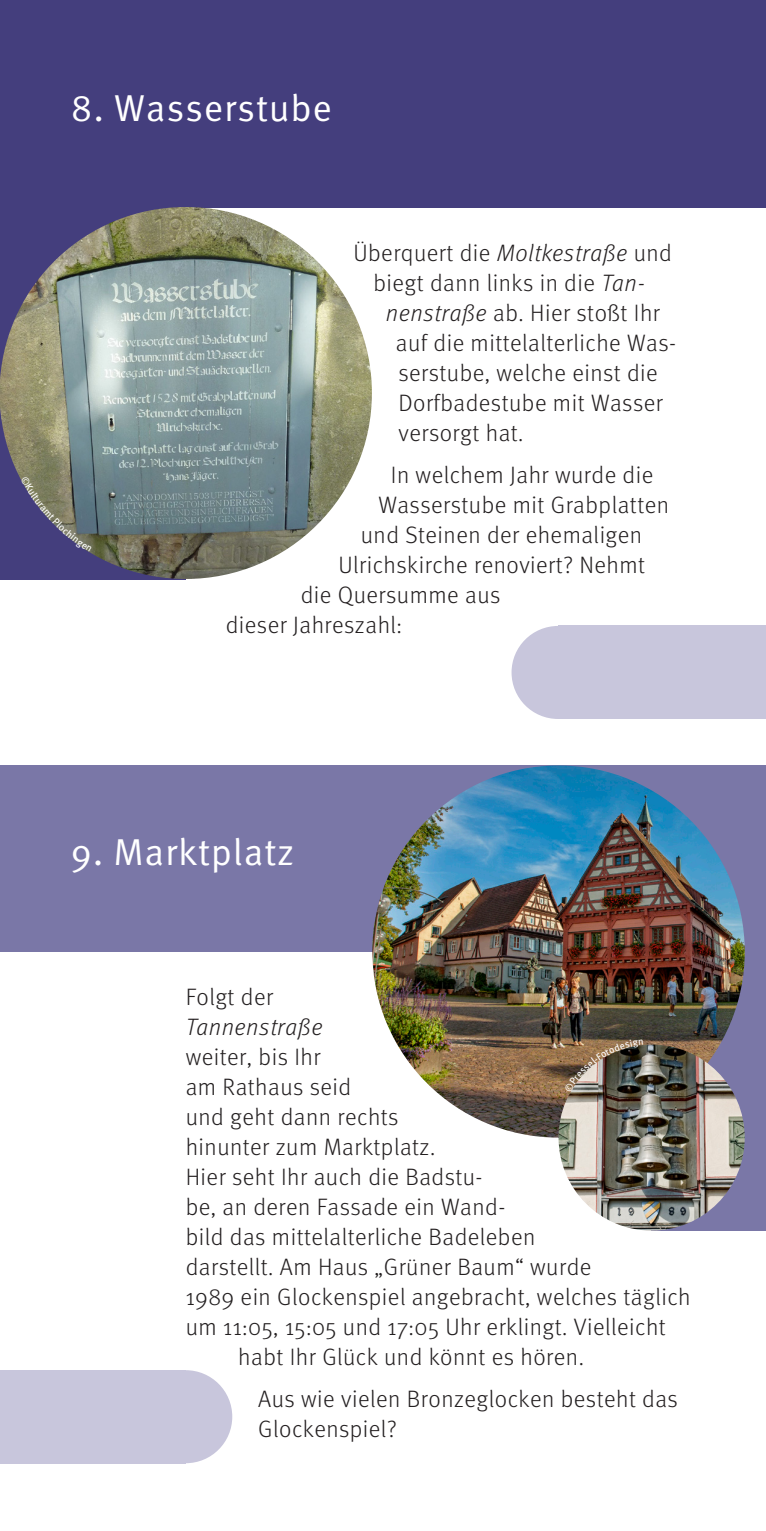
<style>
.page{position:relative;width:766px;height:1531px;background:#fff}
.page>*{position:absolute;margin:0;border:0;box-sizing:border-box;transform-origin:0 0}
.t1{font:37.5px "Meta Pro Norm";letter-spacing:.02em;color:#fff}
.t2{font:300 23.75px/30px "Meta Pro";letter-spacing:.02em;color:#231f20}
.t3{font:italic 300 23.75px "Meta Pro";letter-spacing:.02em;color:#231f20}
.s1{font-style:italic}
</style>
<div class="page">
<div style="left:0;top:0;width:186px;height:579px;background:#443e7d"></div>
<div style="left:0;top:0;width:765px;height:207px;background:#443e7d"></div>
<img style="left:0;top:207px;width:372px;height:372px;border-radius:183px">
<div style="left:511px;top:626px;width:93px;height:93px;background:#c8c6dc;border-radius:50%"></div>
<div style="left:558px;top:626px;width:207px;height:93px;background:#c8c6dc"></div>
<div style="left:651px;top:951px;width:114px;height:279px;background:#7a77a7"></div>
<div style="left:0;top:765px;width:765px;height:186px;background:#7a77a7"></div>
<img style="left:372px;top:765px;width:372px;height:372px;border-radius:186px">
<div style="left:139px;top:1370px;width:93px;height:93px;background:#c8c6dc;border-radius:50%"></div>
<div style="left:0;top:1370px;width:186px;height:93px;background:#c8c6dc"></div>
<img style="left:558px;top:1044px;width:186px;height:186px;border-radius:93px">
<svg style="left:21px;top:476px;width:71px;height:76px"></svg>
<img style="left:564px;top:1039px;width:78px;height:53px">
<p class="t1" style="left:71px;top:80px;width:263px">8. Wasserstube</p>
<p class="t2" style="left:353px;top:236px;width:320px">Überquert die <span class="s1">Moltkestraße</span> und</p>
<p class="t2" style="left:373px;top:266px;width:273px">biegt dann links in die <span class="s1">Tan-</span></p>
<p class="t2" style="left:386px;top:296px;width:275px"><span class="s1">nenstraße</span> ab. Hier stoßt Ihr</p>
<p class="t2" style="left:396px;top:326px;width:282px">auf die mittelalterliche Was-</p>
<p class="t2" style="left:398px;top:356px;width:261px">serstube, welche einst die</p>
<p class="t2" style="left:398px;top:386px;width:266px">Dorfbadestube mit Wasser</p>
<p class="t2" style="left:398px;top:416px;width:127px">versorgt hat.</p>
<p class="t2" style="left:391px;top:459px;width:264px">In welchem Jahr wurde die</p>
<p class="t2" style="left:378px;top:489px;width:292px">Wasserstube mit Grabplatten</p>
<p class="t2" style="left:361px;top:519px;width:283px">und Steinen der ehemaligen</p>
<p class="t2" style="left:338px;top:549px;width:308px">Ulrichskirche renoviert? Nehmt</p>
<p class="t2" style="left:301px;top:579px;width:201px">die Quersumme aus</p>
<p class="t2" style="left:226px;top:609px;width:178px">dieser Jahreszahl:</p>
<p class="t1" style="left:70px;top:824px;width:225px">9. Marktplatz</p>
<p class="t2" style="left:186px;top:980px;width:89px">Folgt der</p>
<p class="t3" style="left:186px;top:1009px;width:138px">Tannenstraße</p>
<p class="t2" style="left:186px;top:1040px;width:136px">weiter, bis Ihr</p>
<p class="t2" style="left:186px;top:1070px;width:167px">am Rathaus seid</p>
<p class="t2" style="left:186px;top:1100px;width:214px">und geht dann rechts</p>
<p class="t2" style="left:186px;top:1130px;width:251px">hinunter zum Marktplatz.</p>
<p class="t2" style="left:186px;top:1160px;width:298px">Hier seht Ihr auch die Badstu-</p>
<p class="t2" style="left:186px;top:1190px;width:321px">be, an deren Fassade ein Wand-</p>
<p class="t2" style="left:186px;top:1220px;width:351px">bild das mittelalterliche Badeleben</p>
<p class="t2" style="left:186px;top:1250px;width:407px">darstellt. Am Haus „Grüner Baum“ wurde</p>
<p class="t2" style="left:186px;top:1280px;width:506px">1989 ein Glockenspiel angebracht, welches täglich</p>
<p class="t2" style="left:186px;top:1310px;width:481px">um 11:05, 15:05 und 17:05 Uhr erklingt. Vielleicht</p>
<p class="t2" style="left:238px;top:1340px;width:347px">habt Ihr Glück und könnt es hören.</p>
<p class="t2" style="left:258px;top:1383px;width:421px">Aus wie vielen Bronzeglocken besteht das<br>Glockenspiel?</p>
</div>
